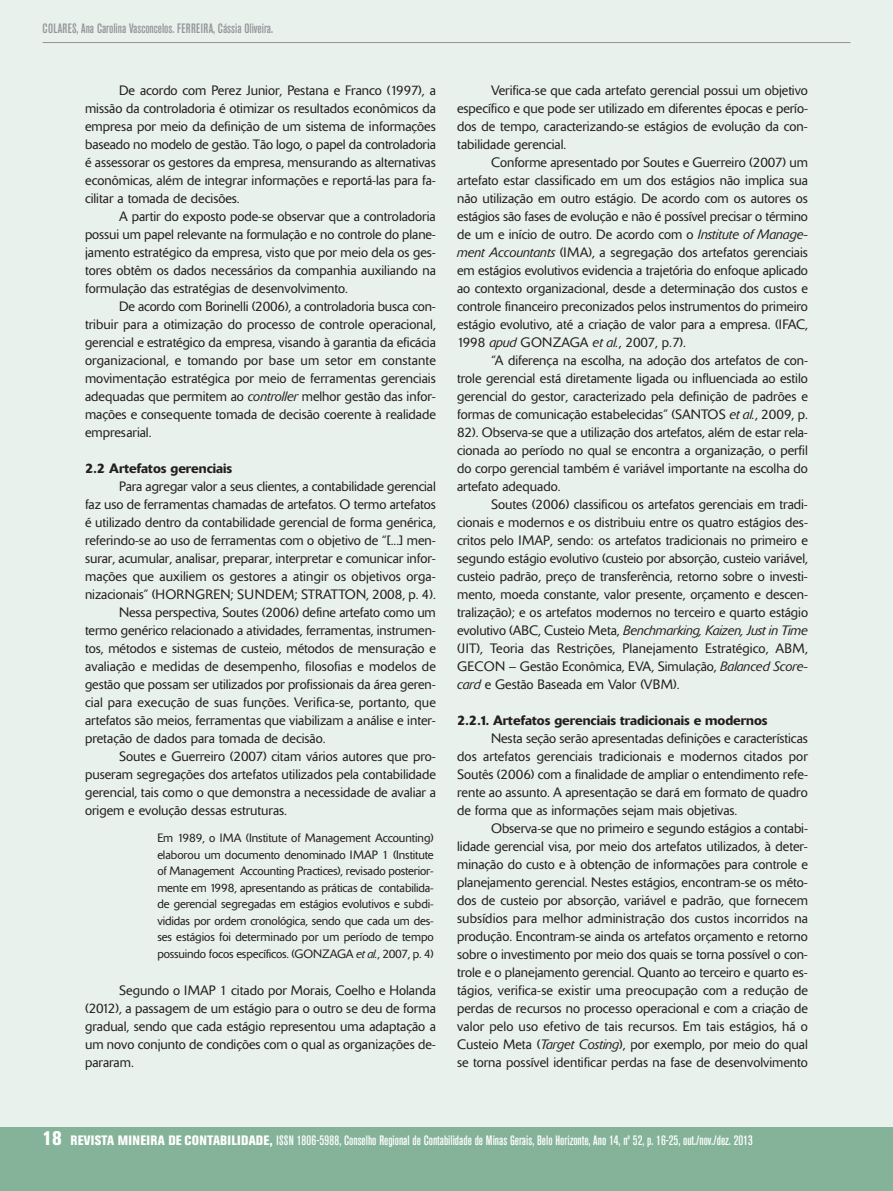
<style>
.page{position:relative;width:893px;height:1191px;background:#fff}
.page>*{position:absolute;margin:0;border:0;box-sizing:border-box;transform-origin:0 0}
.t1{font:300 13.5px/18px "Delta";color:#231f20;text-align:justify}
.t2{font:500 condensed 13.5px "Akzidenz Grotesk BE";color:#fff}
.t3{font:500 13.5px "Delta";color:#231f20}
.t4{font:500 condensed 13.5px "Akzidenz Grotesk BE";color:#939598}
.t5{font:300 12px/16.5px "Delta";letter-spacing:-.01em;color:#231f20;text-align:justify}
.s1{font-style:italic}
.s2{font-weight:800;font-size:19.5px}
.s3{font-weight:800}
</style>
<div class="page">
<div style="left:0;top:0;width:893px;height:1127px;background:#e9f1ec"></div>
<div style="left:0;top:1127px;width:893px;height:64px;background:#85b39a"></div>
<hr style="left:43px;top:42px;width:807px;height:1px;background:#939598">
<p class="t4" style="left:43px;top:23px;width:232px">COLARES, Ana Carolina Vasconcelos. FERREIRA, Cássia Oliveira.</p>
<p class="t1" style="left:85px;top:82px;width:352px;text-indent:34px">De acordo com Perez Junior, Pestana e Franco (1997), a missão da controladoria é otimizar os resultados econômicos da empresa por meio da definição de um sistema de informações baseado no modelo de gestão. Tão logo, o papel da controladoria é assessorar os gestores da empresa, mensurando as alternativas econômicas, além de integrar informações e reportá-las para fa&shy;cilitar a tomada de decisões.</p>
<p class="t1" style="left:85px;top:208px;width:352px;text-indent:34px">A partir do exposto pode-se observar que a controladoria possui um papel relevante na formulação e no controle do plane&shy;jamento estratégico da empresa, visto que por meio dela os ges&shy;tores obtêm os dados necessários da companhia auxiliando na formulação das estratégias de desenvolvimento.</p>
<p class="t1" style="left:85px;top:298px;width:352px;text-indent:34px">De acordo com Borinelli (2006), a controladoria busca con&shy;tribuir para a otimização do processo de controle operacional, gerencial e estratégico da empresa, visando à garantia da eficácia organizacional, e tomando por base um setor em constante movimentação estratégica por meio de ferramentas gerenciais adequadas que permitem ao <span class="s1">controller</span> melhor gestão das infor&shy;mações e consequente tomada de decisão coerente à realidade empresarial.</p>
<p class="t3" style="left:85px;top:463px;width:149px">2.2 Artefatos gerenciais</p>
<p class="t1" style="left:119px;top:478px;width:318px">Para agregar valor a seus clientes, a contabilidade gerencial</p>
<p class="t1" style="left:85px;top:496px;width:352px">faz uso de ferramentas chamadas de artefatos. O termo artefatos</p>
<p class="t1" style="left:85px;top:514px;width:352px">é utilizado dentro da contabilidade gerencial de forma genérica,</p>
<p class="t1" style="left:85px;top:532px;width:352px">referindo-se ao uso de ferramentas com o objetivo de “[...] men-</p>
<p class="t1" style="left:85px;top:550px;width:352px">surar, acumular, analisar, preparar, interpretar e comunicar infor-</p>
<p class="t1" style="left:85px;top:568px;width:352px">mações que auxiliem os gestores a atingir os objetivos orga-</p>
<p class="t1" style="left:85px;top:586px;width:352px">nizacionais” (HORNGREN; SUNDEM; STRATTON, 2008, p. 4).</p>
<p class="t1" style="left:119px;top:604px;width:318px">Nessa perspectiva, Soutes (2006) define artefato como um</p>
<p class="t1" style="left:85px;top:622px;width:352px">termo genérico relacionado a atividades, ferramentas, instrumen-</p>
<p class="t1" style="left:85px;top:640px;width:352px">tos, métodos e sistemas de custeio, métodos de mensuração e</p>
<p class="t1" style="left:85px;top:658px;width:352px">avaliação e medidas de desempenho, filosofias e modelos de</p>
<p class="t1" style="left:85px;top:676px;width:352px">gestão que possam ser utilizados por profissionais da área geren-</p>
<p class="t1" style="left:85px;top:694px;width:352px">cial para execução de suas funções. Verifica-se, portanto, que</p>
<p class="t1" style="left:85px;top:712px;width:352px">artefatos são meios, ferramentas que viabilizam a análise e inter-</p>
<p class="t1" style="left:85px;top:730px;width:242px">pretação de dados para tomada de decisão.</p>
<p class="t1" style="left:119px;top:748px;width:318px">Soutes e Guerreiro (2007) citam vários autores que pro-</p>
<p class="t1" style="left:85px;top:766px;width:352px">puseram segregações dos artefatos utilizados pela contabilidade</p>
<p class="t1" style="left:85px;top:784px;width:352px">gerencial, tais como o que demonstra a necessidade de avaliar a</p>
<p class="t1" style="left:85px;top:802px;width:204px">origem e evolução dessas estruturas.</p>
<p class="t5" style="left:157px;top:831px;width:278px">Em 1989, o IMA (Institute of Management Accounting) elaborou um documento denominado IMAP 1 (Institute of Management Accounting Practices), revisado posterior&shy;mente em 1998, apresentando as práticas de contabilida&shy;de gerencial segregadas em estágios evolutivos e subdi&shy;vididas por ordem cronológica, sendo que cada um des&shy;ses estágios foi determinado por um período de tempo possuindo focos específicos. (GONZAGA <span class="s1">et al.</span>, 2007, p. 4)</p>
<p class="t1" style="left:85px;top:982px;width:352px;text-indent:34px">Segundo o IMAP 1 citado por Morais, Coelho e Holanda (2012), a passagem de um estágio para o outro se deu de forma gradual, sendo que cada estágio representou uma adaptação a um novo conjunto de condições com o qual as organizações de&shy;pararam.</p>
<p class="t1" style="left:457px;top:82px;width:352px;text-indent:34px">Verifica-se que cada artefato gerencial possui um objetivo específico e que pode ser utilizado em diferentes épocas e perío&shy;dos de tempo, caracterizando-se estágios de evolução da con&shy;tabilidade gerencial.</p>
<p class="t1" style="left:457px;top:154px;width:352px;text-indent:34px">Conforme apresentado por Soutes e Guerreiro (2007) um artefato estar classificado em um dos estágios não implica sua não utilização em outro estágio. De acordo com os autores os estágios são fases de evolução e não é possível precisar o término de um e início de outro. De acordo com o <span class="s1">Institute of Manage&shy;ment Accountants</span> (IMA), a segregação dos artefatos gerenciais em estágios evolutivos evidencia a trajetória do enfoque aplicado ao contexto organizacional, desde a determinação dos custos e controle financeiro preconizados pelos instrumentos do primeiro estágio evolutivo, até a criação de valor para a empresa. (IFAC, 1998 <span class="s1">apud</span> GONZAGA <span class="s1">et al.</span>, 2007, p.7).</p>
<p class="t1" style="left:457px;top:352px;width:352px;text-indent:34px">“A diferença na escolha, na adoção dos artefatos de con&shy;trole gerencial está diretamente ligada ou influenciada ao estilo gerencial do gestor, caracterizado pela definição de padrões e formas de comunicação estabelecidas” (SANTOS <span class="s1">et al.</span>, 2009, p.<br>82). Observa-se que a utilização dos artefatos, além de estar rela&shy;cionada ao período no qual se encontra a organização, o perfil do corpo gerencial também é variável importante na escolha do artefato adequado.</p>
<p class="t1" style="left:457px;top:496px;width:352px;text-indent:34px">Soutes (2006) classificou os artefatos gerenciais em tradi&shy;cionais e modernos e os distribuiu entre os quatro estágios des&shy;critos pelo IMAP, sendo: os artefatos tradicionais no primeiro e segundo estágio evolutivo (custeio por absorção, custeio variável, custeio padrão, preço de transferência, retorno sobre o investi&shy;mento, moeda constante, valor presente, orçamento e descen&shy;tralização); e os artefatos modernos no terceiro e quarto estágio evolutivo (ABC, Custeio Meta, <span class="s1">Benchmarking, Kaizen, Just in Time </span>(JIT), Teoria das Restrições, Planejamento Estratégico, ABM, GECON – Gestão Econômica, EVA, Simulação, <span class="s1">Balanced Score&shy;card</span> e Gestão Baseada em Valor (VBM).</p>
<p class="t3" style="left:457px;top:715px;width:312px">2.2.1. Artefatos gerenciais tradicionais e modernos</p>
<p class="t1" style="left:457px;top:730px;width:352px;text-indent:34px">Nesta seção serão apresentadas definições e características dos artefatos gerenciais tradicionais e modernos citados por Soutês (2006) com a finalidade de ampliar o entendimento refe&shy;rente ao assunto. A apresentação se dará em formato de quadro de forma que as informações sejam mais objetivas.</p>
<p class="t1" style="left:457px;top:820px;width:352px;text-indent:34px">Observa-se que no primeiro e segundo estágios a contabi&shy;lidade gerencial visa, por meio dos artefatos utilizados, à deter&shy;minação do custo e à obtenção de informações para controle e planejamento gerencial. Nestes estágios, encontram-se os méto&shy;dos de custeio por absorção, variável e padrão, que fornecem subsídios para melhor administração dos custos incorridos na produção. Encontram-se ainda os artefatos orçamento e retorno sobre o investimento por meio dos quais se torna possível o con&shy;trole e o planejamento gerencial. Quanto ao terceiro e quarto es&shy;tágios, verifica-se existir uma preocupação com a redução de perdas de recursos no processo operacional e com a criação de valor pelo uso efetivo de tais recursos. Em tais estágios, há o Custeio Meta (<span class="s1">Target Costing</span>), por exemplo, por meio do qual se torna possível identificar perdas na fase de desenvolvimento</p>
<p class="t2" style="left:43px;top:1135px;width:712px"><span class="s2">18</span> <span class="s3">REVISTA MINEIRA DE CONTABILIDADE,</span> ISSN 1806-5988, Conselho Regional de Contabilidade de Minas Gerais, Belo Horizonte, Ano 14, nº 52, p. 16-25, out./nov./dez. 2013</p>
</div>
